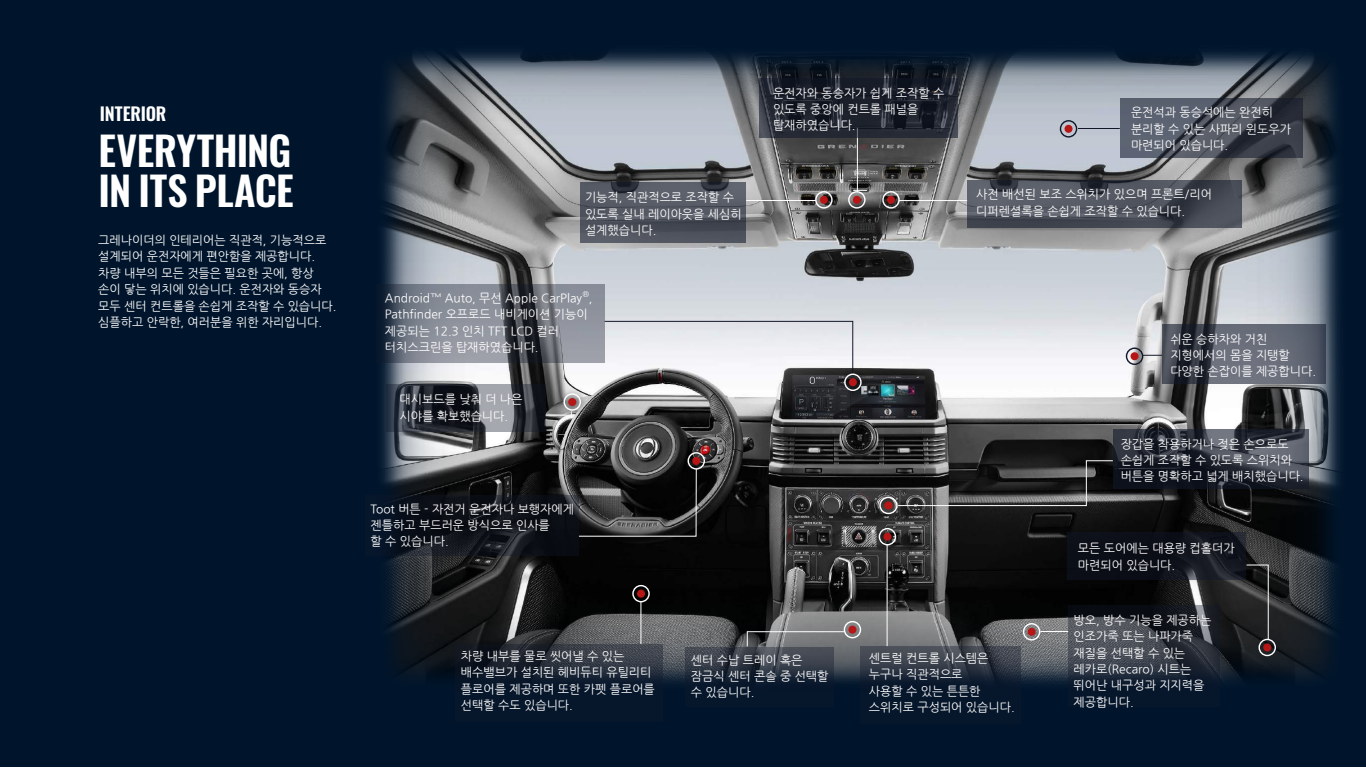
<style>
.page{position:relative;width:1366px;height:768px;background:#00152c}
.page>*{position:absolute;margin:0;border:0;box-sizing:border-box;transform-origin:0 0}
.t1{font:600 40px/40px "Oswald";letter-spacing:-.01em;color:#fff}
.t2{font:600 18px "Oswald";letter-spacing:-.015em;color:#fff}
.t3{font:12px/16.4px "Nanum Gothic";color:#fff}
.t4{font:8px "Open Sans";color:#fff}
</style>
<div class="page">
<img style="left:381px;top:52px;width:959px;height:632px">
<svg style="left:381px;top:285px;width:224px;height:78px;background:#717680"></svg>
<svg style="left:387px;top:385px;width:159px;height:47px;background:#3d4149"></svg>
<svg style="left:604px;top:321px;width:249px;height:53px;background:#e2e3e7"></svg>
<hr style="left:899px;top:200px;width:69px;height:1px;background:#fff">
<hr style="left:746px;top:200px;width:70px;height:1px;background:#fff">
<hr style="left:857px;top:128px;width:1px;height:64px;background:#fff">
<svg style="left:747px;top:631px;width:98px;height:16px;background:#787a7c"></svg>
<svg style="left:1143px;top:355px;width:19px;height:1px"></svg>
<hr style="left:1078px;top:128px;width:42px;height:1px;background:#11182a">
<svg style="left:897px;top:460px;width:217px;height:46px;background:#3c3c3c"></svg>
<svg style="left:1040px;top:631px;width:28px;height:1px"></svg>
<hr style="left:887px;top:545px;width:1px;height:101px;background:#fff">
<svg style="left:545px;top:410px;width:10px;height:6px"></svg>
<hr style="left:641px;top:602px;width:1px;height:42px;background:#fff">
<img style="left:555px;top:384px;width:35px;height:36px">
<div style="left:564px;top:393px;width:17px;height:18px;border:1px solid #fff;border-radius:50%"></div>
<div style="left:568px;top:398px;width:8px;height:8px;background:#b61615;border-radius:50%"></div>
<svg style="left:580px;top:183px;width:165px;height:60px;background:#50545f"></svg>
<svg style="left:759px;top:78px;width:198px;height:60px;background:#1f242f"></svg>
<svg style="left:967px;top:180px;width:275px;height:47px;background:#4a4e58"></svg>
<svg style="left:1162px;top:324px;width:164px;height:60px;background:#535864"></svg>
<svg style="left:1067px;top:532px;width:178px;height:48px;background:#10131c"></svg>
<svg style="left:1068px;top:605px;width:152px;height:81px;background:#2e343e"></svg>
<svg style="left:1120px;top:98px;width:182px;height:60px;background:#484d59"></svg>
<img style="left:835px;top:365px;width:36px;height:35px">
<div style="left:844px;top:374px;width:18px;height:17px;border:1px solid #fff;border-radius:50%"></div>
<div style="left:849px;top:378px;width:8px;height:8px;background:#b61615;border-radius:50%"></div>
<div style="left:1060px;top:120px;width:17px;height:18px;border:1px solid #11182a;border-radius:50%"></div>
<div style="left:1065px;top:125px;width:8px;height:8px;background:#b61615;border-radius:50%"></div>
<div style="left:815px;top:191px;width:18px;height:18px;border:1px solid #fff;border-radius:50%"></div>
<div style="left:820px;top:196px;width:8px;height:8px;background:#b61615;border-radius:50%"></div>
<div style="left:882px;top:191px;width:18px;height:18px;border:1px solid #fff;border-radius:50%"></div>
<div style="left:887px;top:196px;width:8px;height:8px;background:#b61615;border-radius:50%"></div>
<div style="left:848px;top:191px;width:18px;height:18px;border:1px solid #fff;border-radius:50%"></div>
<div style="left:853px;top:196px;width:8px;height:8px;background:#b61615;border-radius:50%"></div>
<div style="left:1023px;top:623px;width:17px;height:18px;border:1px solid #fff;border-radius:50%"></div>
<div style="left:1028px;top:628px;width:8px;height:8px;background:#b61615;border-radius:50%"></div>
<div style="left:1259px;top:639px;width:17px;height:17px;border:1px solid #fff;border-radius:50%"></div>
<div style="left:1263px;top:643px;width:8px;height:8px;background:#b61615;border-radius:50%"></div>
<div style="left:1126px;top:348px;width:17px;height:17px;border:1px solid #11182a;border-radius:50%"></div>
<div style="left:1131px;top:352px;width:8px;height:8px;background:#b61615;border-radius:50%"></div>
<svg style="left:1113px;top:429px;width:196px;height:60px;background:#2d313c"></svg>
<svg style="left:860px;top:646px;width:160px;height:39px;background:#2f3744"></svg>
<div style="left:879px;top:528px;width:17px;height:17px;border:1px solid #fff;border-radius:50%"></div>
<div style="left:883px;top:533px;width:8px;height:8px;background:#b61615;border-radius:50%"></div>
<svg style="left:685px;top:647px;width:149px;height:38px"></svg>
<svg style="left:455px;top:644px;width:207px;height:40px"></svg>
<div style="left:879px;top:497px;width:19px;height:17px;border:1px solid #fff;border-radius:50%"></div>
<div style="left:884px;top:501px;width:9px;height:8px;background:#b61615;border-radius:50%"></div>
<div style="left:844px;top:621px;width:17px;height:17px;border:1px solid #fff;border-radius:50%"></div>
<div style="left:848px;top:626px;width:8px;height:8px;background:#b61615;border-radius:50%"></div>
<div style="left:632px;top:585px;width:18px;height:17px;border:1px solid #fff;border-radius:50%"></div>
<div style="left:637px;top:590px;width:8px;height:8px;background:#b61615;border-radius:50%"></div>
<svg style="left:1246px;top:565px;width:23px;height:75px;background:#2e2e2f"></svg>
<div style="left:688px;top:452px;width:17px;height:18px;border:1px solid #fff;border-radius:50%"></div>
<div style="left:692px;top:457px;width:8px;height:8px;background:#b61615;border-radius:50%"></div>
<svg style="left:578px;top:468px;width:119px;height:69px;background:#313131"></svg>
<svg style="left:381px;top:496px;width:197px;height:60px;background:#10141c"></svg>
<h2 class="t2" style="left:100px;top:97px;width:68px">INTERIOR</h2>
<h1 class="t1" style="left:99px;top:127px;width:197px">EVERYTHING<br>IN ITS PLACE</h1>
<p class="t3" style="left:98px;top:232px;width:240px">그레나이더의 인테리어는 직관적, 기능적으로 설계되어 운전자에게 편안함을 제공합니다. 차량 내부의 모든 것들은 필요한 곳에, 항상 손이 닿는 위치에 있습니다. 운전자와 동승자 모두 센터 컨트롤을 손쉽게 조작할 수 있습니다. 심플하고 안락한, 여러분을 위한 자리입니다.</p>
<p class="t3" style="left:585px;top:189px;width:158px">기능적, 직관적으로 조작할 수 있도록 실내 레이아웃을 세심히 설계했습니다.</p>
<p class="t4" style="left:583px;top:290px;width:8px">®</p>
<p class="t3" style="left:385px;top:290px;width:209px">Android™ Auto, 무선 Apple CarPlay ,<br>Pathfinder 오프로드 내비게이션 기능이 제공되는 12.3 인치 TFT LCD 컬러 터치스크린을 탑재하였습니다.</p>
<p class="t3" style="left:400px;top:391px;width:124px">대시보드를 낮춰 더 나은 시야를 확보했습니다.</p>
<p class="t3" style="left:371px;top:501px;width:205px">Toot 버튼 - 자전거 운전자나 보행자에게 젠틀하고 부드러운 방식으로 인사를<br>할 수 있습니다.</p>
<p class="t3" style="left:773px;top:85px;width:173px">운전자와 동승자가 쉽게 조작할 수 있도록 중앙에 컨트롤 패널을 탑재하였습니다.</p>
<p class="t3" style="left:1131px;top:104px;width:162px">운전석과 동승석에는 완전히 분리할 수 있는 사파리 윈도우가 마련되어 있습니다.</p>
<p class="t3" style="left:976px;top:186px;width:237px">사전 배선된 보조 스위치가 있으며 프론트/리어 디퍼렌셜록을 손쉽게 조작할 수 있습니다.</p>
<p class="t3" style="left:1170px;top:331px;width:147px">쉬운 승하차와 거친 지형에서의 몸을 지탱할 다양한 손잡이를 제공합니다.</p>
<p class="t3" style="left:1121px;top:436px;width:184px">장갑을 착용하거나 젖은 손으로도 손쉽게 조작할 수 있도록 스위치와 버튼을 명확하고 넓게 배치했습니다.</p>
<p class="t3" style="left:1078px;top:540px;width:158px">모든 도어에는 대용량 컵홀더가 마련되어 있습니다.</p>
<p class="t3" style="left:461px;top:648px;width:195px">차량 내부를 물로 씻어낼 수 있는 배수밸브가 설치된 헤비듀티 유틸리티 플로어를 제공하며 또한 카펫 플로어를 선택할 수도 있습니다.</p>
<p class="t3" style="left:691px;top:652px;width:139px">센터 수납 트레이 혹은 잠금식 센터 콘솔 중 선택할 수 있습니다.</p>
<p class="t3" style="left:869px;top:650px;width:147px">센트럴 컨트롤 시스템은 누구나 직관적으로<br>사용할 수 있는 튼튼한 스위치로 구성되어 있습니다.</p>
<p class="t3" style="left:1074px;top:612px;width:139px">방오, 방수 기능을 제공하는 인조가죽 또는 나파가죽 재질을 선택할 수 있는 레카로(Recaro) 시트는 뛰어난 내구성과 지지력을 제공합니다.</p>
</div>
